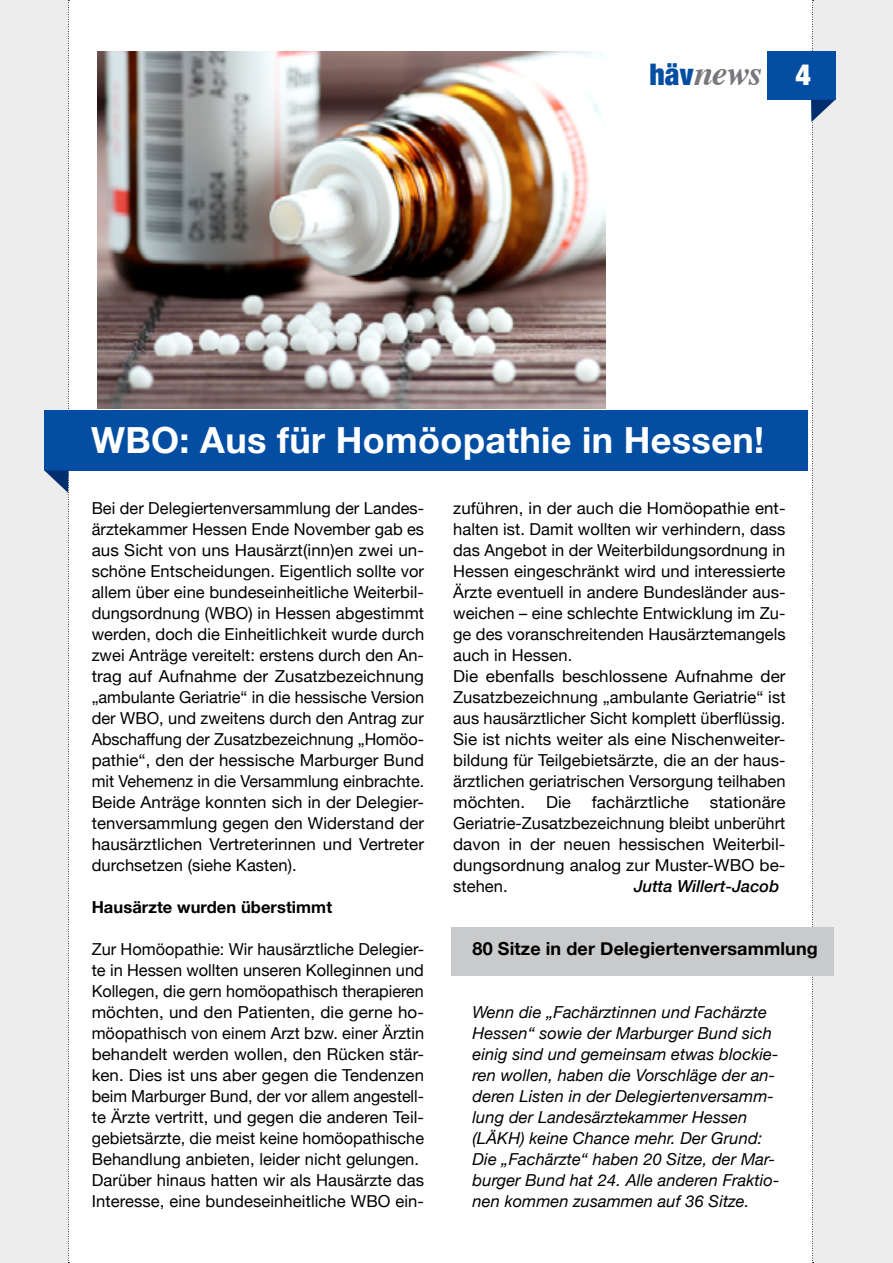
<style>
.page{position:relative;width:893px;height:1263px;background:#fff}
.page>*{position:absolute;margin:0;border:0;box-sizing:border-box;transform-origin:0 0}
.t1{font:700 36px "Helvetica Neue";letter-spacing:.01em;color:#fff}
.t2{font:italic 700 35.4px "Times";color:#77787b}
.t3{font:700 18px "Helvetica Neue";letter-spacing:.005em;color:#000}
.t4{font:16.5px/21px "Helvetica Neue";letter-spacing:.005em;color:#000;text-align:justify}
.t5{font:italic 16.5px/21px "Helvetica Neue";letter-spacing:.005em;color:#000}
.t6{font:700 16.5px "Helvetica Neue";letter-spacing:.005em;color:#000}
.t7{font:italic 500 16.5px "Helvetica Neue";letter-spacing:.005em;color:#000}
.s1{font-family:"Helvetica Neue";font-weight:900;font-style:normal;font-stretch:condensed;font-size:29.7px;color:#034ea2}
.s2{font-family:"Helvetica Neue";font-weight:900;font-style:normal;font-stretch:condensed;font-size:29.7px;color:#fff}
</style>
<div class="page">
<div style="left:813px;top:0;width:80px;height:1263px;background:#ededee"></div>
<div style="left:0;top:0;width:68px;height:1263px;background:#ededee"></div>
<div style="left:767px;top:51px;width:68px;height:49px;background:#034ea2"></div>
<svg style="left:811px;top:0;width:24px;height:1263px"></svg>
<div style="left:44px;top:410px;width:764px;height:60px;background:#034ea2"></div>
<svg style="left:44px;top:0;width:25px;height:1263px"></svg>
<img style="left:97px;top:51px;width:508px;height:358px">
<div style="left:452px;top:927px;width:382px;height:49px;background:#c9cacc"></div>
<h2 class="t2" style="left:649px;top:40px;width:163px"><span class="s1">häv</span>news <span class="s2">4</span></h2>
<h1 class="t1" style="left:91px;top:412px;width:674px">WBO: Aus für Homöopathie in Hessen!</h1>
<p class="t4" style="left:92px;top:498px;width:334px">Bei der Delegiertenversammlung der Landes&shy;ärztekammer Hessen Ende November gab es aus Sicht von uns Hausärzt(inn)en zwei un&shy;schöne Entscheidungen. Eigentlich sollte vor allem über eine bundeseinheitliche Weiterbil&shy;dungsordnung (WBO) in Hessen abgestimmt werden, doch die Einheitlichkeit wurde durch zwei Anträge vereitelt: erstens durch den An&shy;trag auf Aufnahme der Zusatzbezeichnung „ambulante Geriatrie“ in die hessische Version der WBO, und zweitens durch den Antrag zur Abschaffung der Zusatzbezeichnung „Homöo&shy;pathie“, den der hessische Marburger Bund mit Vehemenz in die Versammlung einbrachte.<br>Beide Anträge konnten sich in der Delegier&shy;tenversammlung gegen den Widerstand der hausärztlichen Vertreterinnen und Vertreter durchsetzen (siehe Kasten).</p>
<p class="t6" style="left:92px;top:894px;width:242px">Hausärzte wurden überstimmt</p>
<p class="t4" style="left:92px;top:939px;width:334px;text-align:left">Zur Homöopathie: Wir hausärztliche Delegier&shy;te in Hessen wollten unseren Kolleginnen und Kollegen, die gern homöopathisch therapieren möchten, und den Patienten, die gerne ho&shy;möopathisch von einem Arzt bzw. einer Ärztin behandelt werden wollen, den Rücken stär&shy;ken. Dies ist uns aber gegen die Tendenzen beim Marburger Bund, der vor allem angestell&shy;te Ärzte vertritt, und gegen die anderen Teil&shy;gebietsärzte, die meist keine homöopathische Behandlung anbieten, leider nicht gelungen.<br>Darüber hinaus hatten wir als Hausärzte das Interesse, eine bundeseinheitliche WBO ein-</p>
<p class="t4" style="left:453px;top:498px;width:334px;text-align:left">zuführen, in der auch die Homöopathie ent&shy;halten ist. Damit wollten wir verhindern, dass das Angebot in der Weiterbildungsordnung in Hessen eingeschränkt wird und interessierte Ärzte eventuell in andere Bundesländer aus&shy;weichen – eine schlechte Entwicklung im Zu&shy;ge des voranschreitenden Hausärztemangels auch in Hessen.<br>Die ebenfalls beschlossene Aufnahme der Zusatzbezeichnung „ambulante Geriatrie“ ist aus hausärztlicher Sicht komplett überflüssig.<br>Sie ist nichts weiter als eine Nischenweiter&shy;bildung für Teilgebietsärzte, die an der haus&shy;ärztlichen geriatrischen Versorgung teilhaben möchten.</p>
<p class="t4" style="left:546px;top:792px;width:27px">Die</p>
<p class="t4" style="left:592px;top:792px;width:99px">fachärztliche</p>
<p class="t4" style="left:453px;top:792px;width:334px;text-indent:257px">stationäre Geriatrie-Zusatzbezeichnung bleibt unberührt davon in der neuen hessischen Weiterbil&shy;dungsordnung analog zur Muster-WBO be&shy;stehen.</p>
<p class="t7" style="left:634px;top:872px;width:147px">Jutta Willert-Jacob</p>
<p class="t3" style="left:473px;top:934px;width:347px">80 Sitze in der Delegiertenversammlung</p>
<p class="t5" style="left:473px;top:1002px;width:308px">Wenn die „Fachärztinnen und Fachärzte Hessen“ sowie der Marburger Bund sich einig sind und gemeinsam etwas blockie&shy;ren wollen, haben die Vorschläge der an&shy;deren Listen in der Delegiertenversamm&shy;lung der Landesärztekammer Hessen (LÄKH) keine Chance mehr. Der Grund:<br>Die „Fachärzte“ haben 20 Sitze, der Mar&shy;burger Bund hat 24. Alle anderen Fraktio&shy;nen kommen zusammen auf 36 Sitze.</p>
</div>
